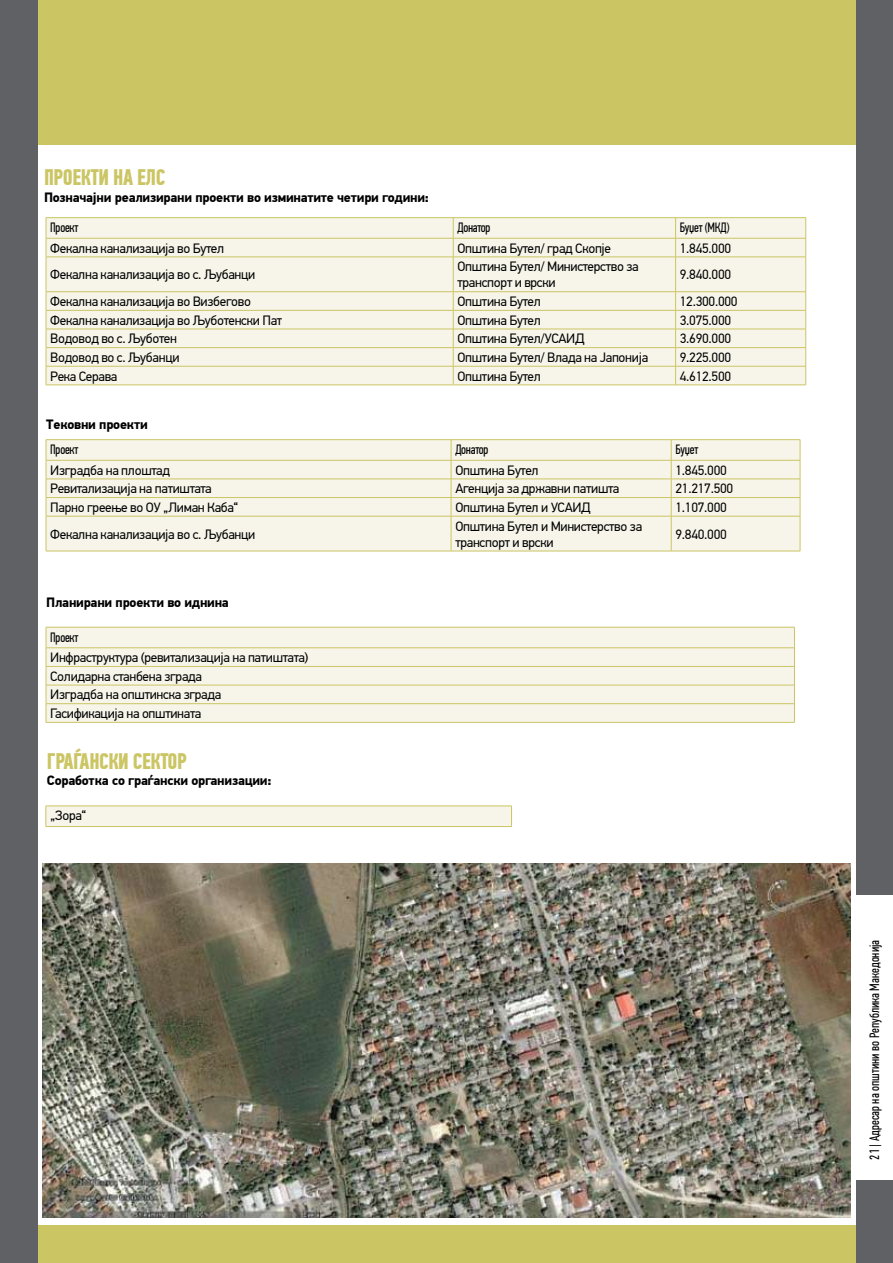
<style>
.page{position:relative;width:893px;height:1263px;background:#fff}
.page>*{position:absolute;margin:0;border:0;box-sizing:border-box;transform-origin:0 0}
.t1{font:700 22.5px "PF Din Text Comp Pro";letter-spacing:-.02em;color:#cbc564}
.t2{font:13.5px/18.6px "PF1 Din Text Pro";letter-spacing:-.02em;color:#000}
.t3{font:700 13.5px "PF1 Din Text Pro";letter-spacing:-.02em;color:#000}
.t4{font:13.5px "PF Din Text Comp Pro";letter-spacing:-.015em;color:#000}
</style>
<div class="page">
<div style="left:0;top:1225px;width:893px;height:38px;background:#cbc564"></div>
<div style="left:7px;top:0;width:886px;height:145px;background:#cbc564"></div>
<div style="left:0;top:0;width:37px;height:1263px;background:#606164"></div>
<div style="left:856px;top:0;width:37px;height:894px;background:#606164"></div>
<div style="left:856px;top:1181px;width:37px;height:82px;background:#606164"></div>
<div style="left:47px;top:218px;width:758px;height:167px;background:#f7f5ea"></div>
<hr style="left:46px;top:217px;width:407px;height:1px;background:#cbc564">
<hr style="left:453px;top:217px;width:223px;height:1px;background:#cbc564">
<hr style="left:676px;top:217px;width:130px;height:1px;background:#cbc564">
<hr style="left:46px;top:238px;width:407px;height:1px;background:#cbc564">
<svg style="left:46px;top:218px;width:1px;height:39px"></svg>
<hr style="left:453px;top:238px;width:223px;height:1px;background:#cbc564">
<svg style="left:453px;top:218px;width:1px;height:39px"></svg>
<hr style="left:676px;top:238px;width:130px;height:1px;background:#cbc564">
<svg style="left:675px;top:218px;width:1px;height:39px"></svg>
<svg style="left:805px;top:218px;width:1px;height:39px"></svg>
<hr style="left:46px;top:257px;width:407px;height:1px;background:#cbc564">
<hr style="left:46px;top:257px;width:1px;height:34px;background:#cbc564">
<hr style="left:453px;top:257px;width:223px;height:1px;background:#cbc564">
<hr style="left:453px;top:257px;width:1px;height:34px;background:#cbc564">
<hr style="left:676px;top:257px;width:130px;height:1px;background:#cbc564">
<hr style="left:675px;top:257px;width:1px;height:34px;background:#cbc564">
<hr style="left:805px;top:257px;width:1px;height:34px;background:#cbc564">
<hr style="left:46px;top:291px;width:407px;height:1px;background:#cbc564">
<hr style="left:453px;top:291px;width:223px;height:1px;background:#cbc564">
<hr style="left:676px;top:291px;width:130px;height:1px;background:#cbc564">
<hr style="left:46px;top:310px;width:407px;height:1px;background:#cbc564">
<hr style="left:453px;top:310px;width:223px;height:1px;background:#cbc564">
<hr style="left:676px;top:310px;width:130px;height:1px;background:#cbc564">
<hr style="left:46px;top:329px;width:407px;height:1px;background:#cbc564">
<hr style="left:453px;top:329px;width:223px;height:1px;background:#cbc564">
<hr style="left:676px;top:329px;width:130px;height:1px;background:#cbc564">
<hr style="left:46px;top:347px;width:407px;height:1px;background:#cbc564">
<hr style="left:453px;top:347px;width:223px;height:1px;background:#cbc564">
<hr style="left:676px;top:347px;width:130px;height:1px;background:#cbc564">
<hr style="left:46px;top:366px;width:407px;height:1px;background:#cbc564">
<svg style="left:46px;top:292px;width:1px;height:93px"></svg>
<hr style="left:453px;top:366px;width:223px;height:1px;background:#cbc564">
<svg style="left:453px;top:292px;width:1px;height:93px"></svg>
<hr style="left:676px;top:366px;width:130px;height:1px;background:#cbc564">
<svg style="left:675px;top:292px;width:1px;height:93px"></svg>
<svg style="left:805px;top:292px;width:1px;height:93px"></svg>
<hr style="left:46px;top:385px;width:407px;height:1px;background:#cbc564">
<hr style="left:453px;top:385px;width:223px;height:1px;background:#cbc564">
<hr style="left:676px;top:385px;width:130px;height:1px;background:#cbc564">
<div style="left:47px;top:440px;width:753px;height:111px;background:#f7f5ea"></div>
<hr style="left:46px;top:439px;width:405px;height:1px;background:#cbc564">
<hr style="left:451px;top:439px;width:220px;height:1px;background:#cbc564">
<hr style="left:671px;top:439px;width:129px;height:1px;background:#cbc564">
<hr style="left:46px;top:460px;width:405px;height:1px;background:#cbc564">
<hr style="left:451px;top:460px;width:220px;height:1px;background:#cbc564">
<hr style="left:671px;top:460px;width:129px;height:1px;background:#cbc564">
<hr style="left:46px;top:479px;width:405px;height:1px;background:#cbc564">
<hr style="left:451px;top:479px;width:220px;height:1px;background:#cbc564">
<hr style="left:671px;top:479px;width:129px;height:1px;background:#cbc564">
<hr style="left:46px;top:497px;width:405px;height:1px;background:#cbc564">
<svg style="left:46px;top:440px;width:1px;height:76px"></svg>
<hr style="left:451px;top:497px;width:220px;height:1px;background:#cbc564">
<svg style="left:451px;top:440px;width:1px;height:76px"></svg>
<hr style="left:671px;top:497px;width:129px;height:1px;background:#cbc564">
<svg style="left:671px;top:440px;width:1px;height:76px"></svg>
<svg style="left:800px;top:440px;width:1px;height:76px"></svg>
<hr style="left:46px;top:516px;width:405px;height:1px;background:#cbc564">
<hr style="left:46px;top:516px;width:1px;height:35px;background:#cbc564">
<hr style="left:451px;top:516px;width:220px;height:1px;background:#cbc564">
<hr style="left:451px;top:516px;width:1px;height:35px;background:#cbc564">
<hr style="left:671px;top:516px;width:129px;height:1px;background:#cbc564">
<hr style="left:671px;top:516px;width:1px;height:35px;background:#cbc564">
<hr style="left:800px;top:516px;width:1px;height:35px;background:#cbc564">
<hr style="left:46px;top:551px;width:405px;height:1px;background:#cbc564">
<hr style="left:451px;top:551px;width:220px;height:1px;background:#cbc564">
<hr style="left:671px;top:551px;width:129px;height:1px;background:#cbc564">
<div style="left:47px;top:628px;width:747px;height:94px;background:#f7f5ea"></div>
<hr style="left:46px;top:627px;width:749px;height:1px;background:#cbc564">
<hr style="left:46px;top:647px;width:749px;height:1px;background:#cbc564">
<hr style="left:46px;top:666px;width:749px;height:1px;background:#cbc564">
<hr style="left:46px;top:685px;width:749px;height:1px;background:#cbc564">
<hr style="left:46px;top:703px;width:749px;height:1px;background:#cbc564">
<svg style="left:46px;top:627px;width:1px;height:95px"></svg>
<svg style="left:794px;top:627px;width:1px;height:95px"></svg>
<hr style="left:46px;top:722px;width:749px;height:1px;background:#cbc564">
<div style="left:46px;top:806px;width:466px;height:20px;background:#f7f5ea"></div>
<hr style="left:46px;top:806px;width:466px;height:1px;background:#cbc564">
<svg style="left:46px;top:806px;width:1px;height:20px"></svg>
<svg style="left:511px;top:806px;width:1px;height:20px"></svg>
<hr style="left:46px;top:826px;width:466px;height:1px;background:#cbc564">
<img style="left:43px;top:863px;width:807px;height:355px">
<h1 class="t1" style="left:44px;top:164px;width:123px">ПРОЕКТИ НА ЕЛС</h1>
<p class="t3" style="left:44px;top:189px;width:386px">Позначајни реализирани проекти во изминатите четири години:</p>
<p class="t4" style="left:50px;top:220px;width:30px">Проект</p>
<p class="t4" style="left:457px;top:220px;width:34px">Донатор</p>
<p class="t4" style="left:680px;top:220px;width:51px">Буџет (МКД)</p>
<p class="t2" style="left:50px;top:239px;width:175px">Фекална канализација во Бутел</p>
<p class="t2" style="left:457px;top:239px;width:155px">Општина Бутел/ град Скопје</p>
<p class="t2" style="left:680px;top:239px;width:53px">1.845.000</p>
<p class="t2" style="left:50px;top:266px;width:207px">Фекална канализација во с. Љубанци</p>
<p class="t2" style="left:457px;top:259px;width:183px;line-height:16.2px">Општина Бутел/ Министерство за транспорт и врски</p>
<p class="t2" style="left:680px;top:266px;width:53px">9.840.000</p>
<p class="t2" style="left:50px;top:292px;width:202px">Фекална канализација во Визбегово</p>
<p class="t2" style="left:457px;top:292px;width:85px">Општина Бутел</p>
<p class="t2" style="left:680px;top:292px;width:59px">12.300.000</p>
<p class="t2" style="left:50px;top:311px;width:233px">Фекална канализација во Љуботенски Пат</p>
<p class="t2" style="left:457px;top:311px;width:85px">Општина Бутел</p>
<p class="t2" style="left:680px;top:311px;width:53px">3.075.000</p>
<p class="t2" style="left:50px;top:330px;width:128px">Водовод во с. Љуботен</p>
<p class="t2" style="left:457px;top:330px;width:129px">Општина Бутел/УСАИД</p>
<p class="t2" style="left:680px;top:330px;width:53px">3.690.000</p>
<p class="t2" style="left:50px;top:348px;width:131px">Водовод во с. Љубанци</p>
<p class="t2" style="left:457px;top:348px;width:192px">Општина Бутел/ Влада на Јапонија</p>
<p class="t2" style="left:680px;top:348px;width:53px">9.225.000</p>
<p class="t2" style="left:50px;top:367px;width:69px">Река Серава</p>
<p class="t2" style="left:457px;top:367px;width:85px">Општина Бутел</p>
<p class="t2" style="left:680px;top:367px;width:53px">4.612.500</p>
<p class="t3" style="left:46px;top:416px;width:103px">Тековни проекти</p>
<p class="t4" style="left:50px;top:442px;width:30px">Проект</p>
<p class="t4" style="left:455px;top:442px;width:34px">Донатор</p>
<p class="t4" style="left:675px;top:442px;width:24px">Буџет</p>
<p class="t2" style="left:50px;top:461px;width:121px">Изградба на плоштад</p>
<p class="t2" style="left:455px;top:461px;width:85px">Општина Бутел</p>
<p class="t2" style="left:675px;top:461px;width:53px">1.845.000</p>
<p class="t2" style="left:50px;top:479px;width:163px">Ревитализација на патиштата</p>
<p class="t2" style="left:455px;top:479px;width:165px">Агенција за државни патишта</p>
<p class="t2" style="left:675px;top:479px;width:59px">21.217.500</p>
<p class="t2" style="left:50px;top:498px;width:189px">Парно греење во ОУ „Лиман Каба“</p>
<p class="t2" style="left:455px;top:498px;width:137px">Општина Бутел и УСАИД</p>
<p class="t2" style="left:675px;top:498px;width:53px">1.107.000</p>
<p class="t2" style="left:50px;top:525px;width:207px">Фекална канализација во с. Љубанци</p>
<p class="t2" style="left:455px;top:518px;width:188px;line-height:16.2px">Општина Бутел и Министерство за транспорт и врски</p>
<p class="t2" style="left:675px;top:525px;width:53px">9.840.000</p>
<p class="t3" style="left:46px;top:594px;width:184px">Планирани проекти во иднина</p>
<p class="t4" style="left:50px;top:629px;width:30px">Проект</p>
<p class="t2" style="left:50px;top:648px;width:260px">Инфраструктура (ревитализација на патиштата)<br>Солидарна станбена зграда<br>Изградба на општинска зграда<br>Гасификација на општината</p>
<h1 class="t1" style="left:47px;top:747px;width:141px">ГРАЃАНСКИ СЕКТОР</h1>
<p class="t3" style="left:47px;top:772px;width:226px">Соработка со граѓански организации:</p>
<p class="t2" style="left:50px;top:806px;width:37px">„Зора“</p>
<p class="t4" style="left:867px;top:1159px;width:221px;rotate:-90deg">21 | Адресар на општини во Република Македонија</p>
</div>
